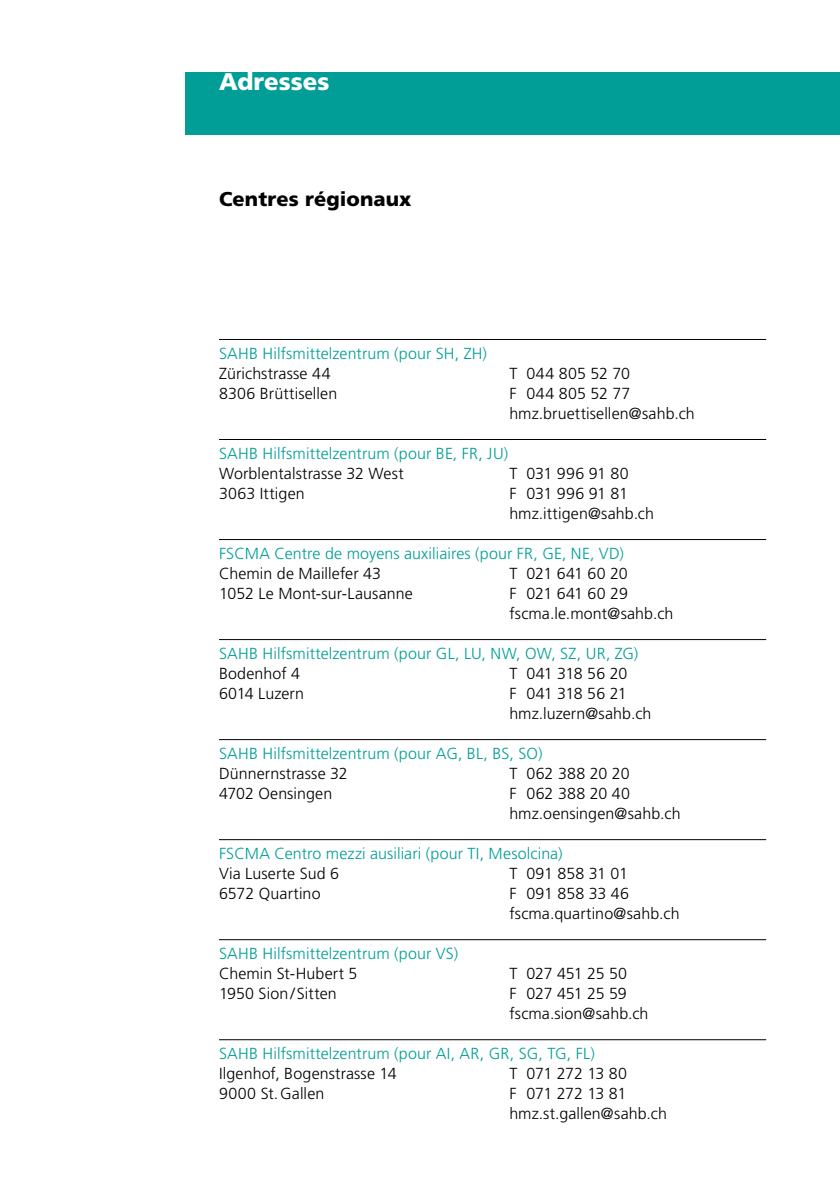
<style>
.page{position:relative;width:840px;height:1191px;background:#fff}
.page>*{position:absolute;margin:0;border:0;box-sizing:border-box;transform-origin:0 0}
.t1{font:900 24px "Frutiger LT Std";color:#fff}
.t2{font:900 20px "Frutiger LT Std";letter-spacing:.005em;color:#000}
.t3{font:300 16px/20px "Frutiger LT Std";letter-spacing:.005em;color:#000}
.t4{font:300 16px "Frutiger LT Std";letter-spacing:.01em;color:#009e96}
.t5{font:300 16px "Frutiger LT Std";letter-spacing:-.02em;color:#000}
</style>
<div class="page">
<div style="left:185px;top:72px;width:654px;height:62px;background:#009e96"></div>
<hr style="left:219px;top:339px;width:546px;height:1px;background:#000">
<hr style="left:219px;top:439px;width:546px;height:1px;background:#000">
<hr style="left:219px;top:539px;width:546px;height:1px;background:#000">
<hr style="left:219px;top:639px;width:546px;height:1px;background:#000">
<hr style="left:219px;top:739px;width:546px;height:1px;background:#000">
<hr style="left:219px;top:839px;width:546px;height:1px;background:#000">
<hr style="left:219px;top:939px;width:546px;height:1px;background:#000">
<hr style="left:219px;top:1039px;width:546px;height:1px;background:#000">
<h1 class="t1" style="left:219px;top:67px;width:112px">Adresses</h1>
<p class="t2" style="left:219px;top:187px;width:194px">Centres régionaux</p>
<p class="t4" style="left:219px;top:344px;width:269px">SAHB Hilfsmittelzentrum (pour SH, ZH)</p>
<p class="t3" style="left:219px;top:363px;width:113px">Zürichstrasse 44</p>
<p class="t3" style="left:509px;top:363px;width:122px">T 044 805 52 70</p>
<p class="t3" style="left:219px;top:383px;width:120px">8306 Brüttisellen</p>
<p class="t3" style="left:509px;top:383px;width:187px">F 044 805 52 77 hmz.bruettisellen@sahb.ch</p>
<p class="t4" style="left:219px;top:444px;width:290px">SAHB Hilfsmittelzentrum (pour BE, FR, JU)</p>
<p class="t3" style="left:219px;top:463px;width:186px">Worblentalstrasse 32 West</p>
<p class="t3" style="left:509px;top:463px;width:121px">T 031 996 91 80</p>
<p class="t3" style="left:219px;top:483px;width:87px">3063 Ittigen</p>
<p class="t3" style="left:509px;top:483px;width:146px">F 031 996 91 81 hmz.ittigen@sahb.ch</p>
<p class="t4" style="left:219px;top:544px;width:406px">FSCMA Centre de moyens auxiliaires (pour FR, GE, NE, VD)</p>
<p class="t3" style="left:219px;top:563px;width:163px">Chemin de Maillefer 43</p>
<p class="t3" style="left:509px;top:563px;width:120px">T 021 641 60 20</p>
<p class="t3" style="left:219px;top:583px;width:195px">1052 Le Mont-sur-Lausanne</p>
<p class="t3" style="left:509px;top:583px;width:165px">F 021 641 60 29 fscma.le.mont@sahb.ch</p>
<p class="t4" style="left:219px;top:644px;width:420px">SAHB Hilfsmittelzentrum (pour GL, LU, NW, OW, SZ, UR, ZG)</p>
<p class="t3" style="left:219px;top:663px;width:83px">Bodenhof 4</p>
<p class="t5" style="left:509px;top:664px;width:119px">T 041 318 56 20</p>
<p class="t3" style="left:219px;top:683px;width:86px">6014 Luzern</p>
<p class="t3" style="left:509px;top:683px;width:143px">F 041 318 56 21 hmz.luzern@sahb.ch</p>
<p class="t4" style="left:219px;top:744px;width:325px">SAHB Hilfsmittelzentrum (pour AG, BL, BS, SO)</p>
<p class="t3" style="left:219px;top:763px;width:130px">Dünnernstrasse 32</p>
<p class="t3" style="left:509px;top:763px;width:122px">T 062 388 20 20</p>
<p class="t3" style="left:219px;top:783px;width:115px">4702 Oensingen</p>
<p class="t3" style="left:509px;top:783px;width:173px">F 062 388 20 40 hmz.oensingen@sahb.ch</p>
<p class="t4" style="left:219px;top:844px;width:345px">FSCMA Centro mezzi ausiliari (pour TI, Mesolcina)</p>
<p class="t3" style="left:219px;top:863px;width:121px">Via Luserte Sud 6</p>
<p class="t3" style="left:509px;top:863px;width:120px">T 091 858 31 01</p>
<p class="t3" style="left:219px;top:883px;width:103px">6572 Quartino</p>
<p class="t3" style="left:509px;top:883px;width:172px">F 091 858 33 46 fscma.quartino@sahb.ch</p>
<p class="t4" style="left:219px;top:944px;width:241px">SAHB Hilfsmittelzentrum (pour VS)</p>
<p class="t3" style="left:219px;top:963px;width:140px">Chemin St-Hubert 5</p>
<p class="t3" style="left:509px;top:963px;width:119px">T 027 451 25 50</p>
<p class="t3" style="left:219px;top:983px;width:119px">1950 Sion/Sitten</p>
<p class="t3" style="left:509px;top:983px;width:141px">F 027 451 25 59 fscma.sion@sahb.ch</p>
<p class="t4" style="left:219px;top:1044px;width:377px">SAHB Hilfsmittelzentrum (pour AI, AR, GR, SG, TG, FL)</p>
<p class="t3" style="left:219px;top:1063px;width:179px">Ilgenhof, Bogenstrasse 14</p>
<p class="t5" style="left:509px;top:1064px;width:119px">T 071 272 13 80</p>
<p class="t3" style="left:219px;top:1083px;width:107px">9000 St.Gallen</p>
<p class="t3" style="left:509px;top:1083px;width:159px">F 071 272 13 81 hmz.st.gallen@sahb.ch</p>
</div>
